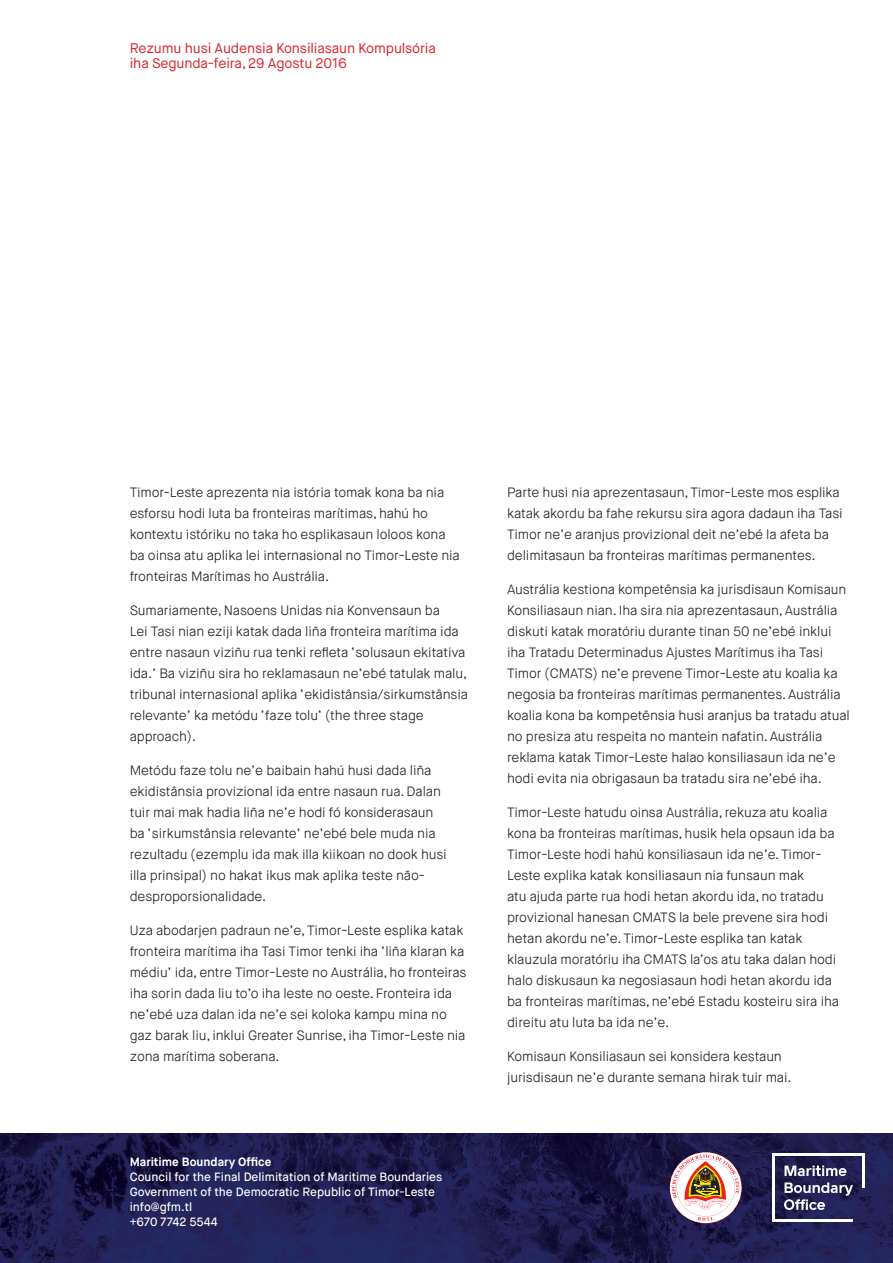
<style>
.page{position:relative;width:893px;height:1263px;background:#fff}
.page>*{position:absolute;margin:0;border:0;box-sizing:border-box;transform-origin:0 0}
.t1{font:13.95px/14.9px "Maison Neue";letter-spacing:-.01em;color:#da2128}
.t2{font:300 13.5px/21px "Maison Neue";letter-spacing:-.01em;color:#231f20}
.t3{font:500 12px/15px "Maison Neue";color:#fff}
.s1{font-weight:700}
</style>
<div class="page">
<img style="left:0;top:1133px;width:893px;height:130px">
<svg style="left:670px;top:1152px;width:72px;height:71px"></svg>
<hr style="left:772px;top:1153px;width:3px;height:69px;background:#fff">
<hr style="left:862px;top:1153px;width:3px;height:35px;background:#fff">
<hr style="left:772px;top:1153px;width:93px;height:3px;background:#fff">
<hr style="left:772px;top:1219px;width:81px;height:3px;background:#fff">
<svg style="left:784px;top:1182px;width:69px;height:28px"></svg>
<svg style="left:784px;top:1165px;width:62px;height:11px"></svg>
<p class="t1" style="left:130px;top:41px;width:308px">Rezumu husi Audensia Konsiliasaun Kompulsória iha Segunda-feira, 29 Agostu 2016</p>
<p class="t2" style="left:130px;top:482px;width:332px">Timor-Leste aprezenta nia istória tomak kona ba nia esforsu hodi luta ba fronteiras marítimas, hahú ho kontextu istóriku no taka ho esplikasaun loloos kona ba oinsa atu aplika lei internasional no Timor-Leste nia fronteiras Marítimas ho Austrália.</p>
<p class="t2" style="left:130px;top:600px;width:340px">Sumariamente, Nasoens Unidas nia Konvensaun ba<br>Lei Tasi nian eziji katak dada liña fronteira marítima ida entre nasaun viziñu rua tenki refleta ‘solusaun ekitativa ida.’ Ba viziñu sira ho reklamasaun ne’ebé tatulak malu, tribunal internasional aplika ‘ekidistânsia/sirkumstânsia relevante’ ka metódu ‘faze tolu’ (the three stage approach).</p>
<p class="t2" style="left:130px;top:760px;width:319px">Metódu faze tolu ne’e baibain hahú husi dada liña ekidistânsia provizional ida entre nasaun rua. Dalan tuir mai mak hadia liña ne’e hodi fó konsiderasaun ba ‘sirkumstânsia relevante’ ne’ebé bele muda nia rezultadu (ezemplu ida mak illa kiikoan no dook husi illa prinsipal) no hakat ikus mak aplika teste não&shy;desproporsionalidade.</p>
<p class="t2" style="left:130px;top:920px;width:338px">Uza abodarjen padraun ne’e, Timor-Leste esplika katak fronteira marítima iha Tasi Timor tenki iha ‘liña klaran ka médiu’ ida, entre Timor-Leste no Austrália, ho fronteiras iha sorin dada liu to’o iha leste no oeste. Fronteira ida ne’ebé uza dalan ida ne’e sei koloka kampu mina no gaz barak liu, inklui Greater Sunrise, iha Timor-Leste nia zona marítima soberana.</p>
<p class="t3" style="left:130px;top:1154px;width:314px"><span class="s1">Maritime Boundary Office<br></span>Council for the Final Delimitation of Maritime Boundaries Government of the Democratic Republic of Timor-Leste info@gfm.tl<br>+670 7742 5544</p>
<p class="t2" style="left:507px;top:482px;width:337px">Parte husi nia aprezentasaun, Timor-Leste mos esplika katak akordu ba fahe rekursu sira agora dadaun iha Tasi Timor ne’e aranjus provizional deit ne’ebé la afeta ba delimitasaun ba fronteiras marítimas permanentes.</p>
<p class="t2" style="left:507px;top:579px;width:344px">Austrália kestiona kompetênsia ka jurisdisaun Komisaun Konsiliasaun nian. Iha sira nia aprezentasaun, Austrália diskuti katak moratóriu durante tinan 50 ne’ebé inklui iha Tratadu Determinadus Ajustes Marítimus iha Tasi Timor (CMATS) ne’e prevene Timor-Leste atu koalia ka negosia ba fronteiras marítimas permanentes. Austrália koalia kona ba kompetênsia husi aranjus ba tratadu atual no presiza atu respeita no mantein nafatin. Austrália reklama katak Timor-Leste halao konsiliasaun ida ne’e hodi evita nia obrigasaun ba tratadu sira ne’ebé iha.</p>
<p class="t2" style="left:507px;top:802px;width:334px">Timor-Leste hatudu oinsa Austrália, rekuza atu koalia kona ba fronteiras marítimas, husik hela opsaun ida ba Timor-Leste hodi hahú konsiliasaun ida ne’e. Timor-Leste explika katak konsiliasaun nia funsaun mak<br>atu ajuda parte rua hodi hetan akordu ida, no tratadu provizional hanesan CMATS la bele prevene sira hodi hetan akordu ne’e. Timor-Leste esplika tan katak klauzula moratóriu iha CMATS la’os atu taka dalan hodi halo diskusaun ka negosiasaun hodi hetan akordu ida ba fronteiras marítimas, ne’ebé Estadu kosteiru sira iha direitu atu luta ba ida ne’e.</p>
<p class="t2" style="left:507px;top:1046px;width:286px">Komisaun Konsiliasaun sei konsidera kestaun jurisdisaun ne’e durante semana hirak tuir mai.</p>
</div>
